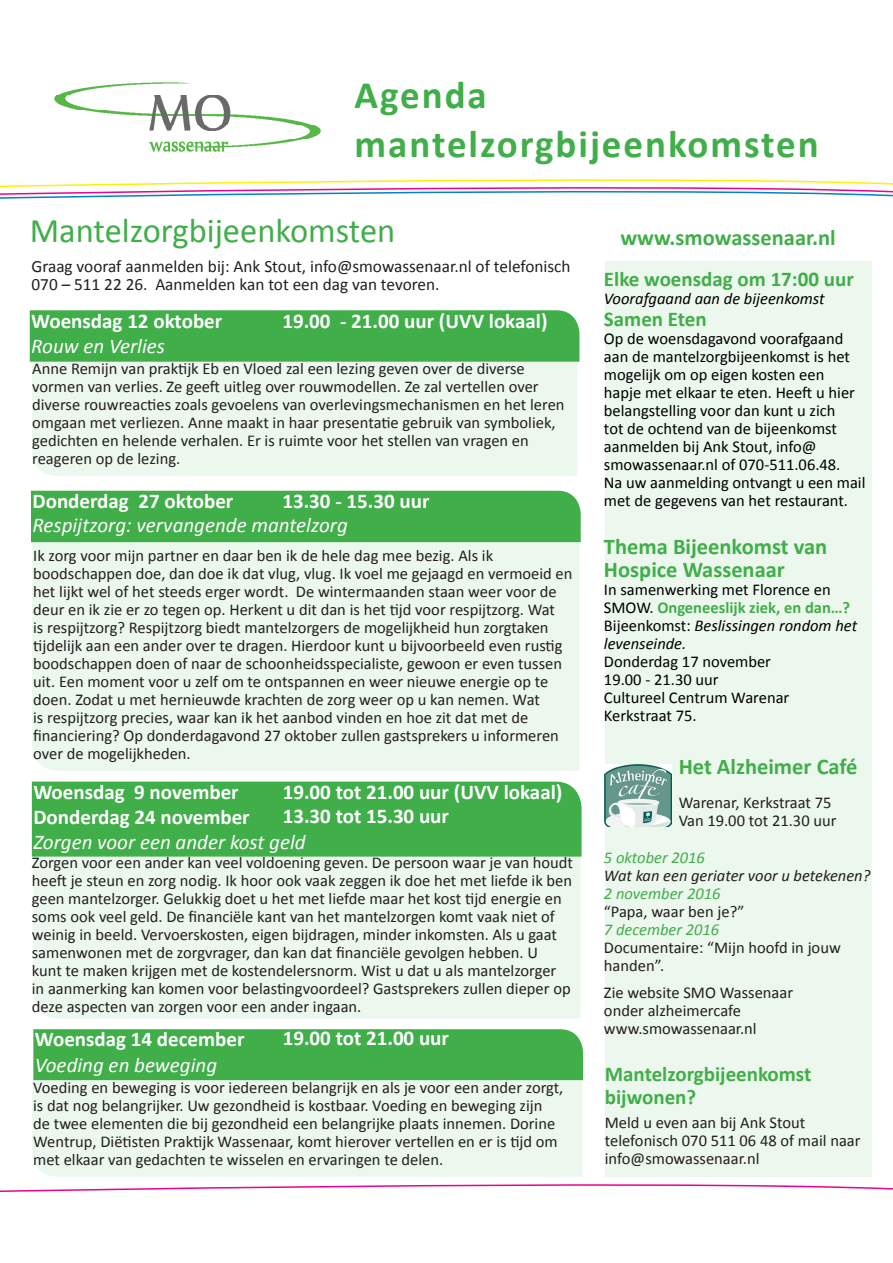
<style>
.page{position:relative;width:893px;height:1263px;background:#fff}
.page>*{position:absolute;margin:0;border:0;box-sizing:border-box;transform-origin:0 0}
.KOP_pag_2{font:700 39px/49.5px "Calibri";letter-spacing:.05em;color:#40ae49}
.t1{font:34.5px "Calibri";color:#40ae49}
.tekst_bijeenkomsten{font:700 22.5px/22.5px "Calibri";color:#40ae49}
.t2{font:700 21px/25.2px "Calibri";color:#fff}
.tekst_bijeenkomsten-2{font:700 21px/22.5px "Calibri";color:#40ae49}
.t3{font:italic 21px "Calibri";color:#fff}
.t4{font:17.25px/18px "Calibri";color:#231f20}
.t5{font:16.5px/18px "Calibri";color:#231f20}
.tekst_bijeenkomsten-3{font:16.5px/18px "Calibri";color:#000}
.t6{font:italic 16.5px/18px "Calibri";color:#231f20}
.tekst_bijeenkomsten-4{font:italic 16.5px "Calibri";color:#000}
.t7{font:italic 16.5px "Calibri";color:#40ae49}
.s1{font-weight:400;font-style:italic}
.s2{font-weight:700;color:#40ae49}
.s3{font-style:italic}
.s4{color:#40ae49}
.s5{font-style:normal}
</style>
<div class="page">
<div style="left:605px;top:261px;width:266px;height:916px;background:#ecf7ed"></div>
<div style="left:32px;top:362px;width:545px;height:114px;background:#ecf7ed"></div>
<div style="left:32px;top:543px;width:547px;height:227px;background:#ecf7ed"></div>
<div style="left:31px;top:490px;width:550px;height:53px;background:#40ae49"></div>
<div style="left:33px;top:857px;width:547px;height:161px;background:#ecf7ed"></div>
<div style="left:31px;top:781px;width:551px;height:76px;background:#40ae49"></div>
<img style="left:54px;top:82px;width:266px;height:70px">
<svg style="left:0;top:179px;width:893px;height:20px"></svg>
<svg style="left:0;top:1184px;width:893px;height:8px"></svg>
<div style="left:32px;top:1079px;width:550px;height:98px;background:#ecf7ed"></div>
<div style="left:33px;top:1029px;width:551px;height:52px;background:#40ae49"></div>
<img style="left:604px;top:764px;width:67px;height:63px">
<div style="left:29px;top:310px;width:551px;height:52px;background:#40ae49"></div>
<p class="KOP_pag_2" style="left:355px;top:68px;width:466px">Agenda mantelzorgbijeenkomsten</p>
<p class="t1" style="left:30px;top:209px;width:367px">Mantelzorgbijeenkomsten</p>
<p class="t4" style="left:32px;top:257px;width:540px">Graag vooraf aanmelden bij: Ank Stout, info@smowassenaar.nl of telefonisch<br>070 – 511 22 26. Aanmelden kan tot een dag van tevoren.</p>
<p class="t2" style="left:31px;top:307px;width:193px">Woensdag 12 oktober<br><span class="s1">Rouw en Verlies</span></p>
<p class="t2" style="left:282px;top:307px;width:267px">19.00 - 21.00 uur (UVV lokaal)</p>
<p class="t5" style="left:32px;top:359px;width:534px">Anne Remijn van praktijk Eb en Vloed zal een lezing geven over de diverse vormen van verlies. Ze geeft uitleg over rouwmodellen. Ze zal vertellen over diverse rouwreacties zoals gevoelens van overlevingsmechanismen en het leren omgaan met verliezen. Anne maakt in haar presentatie gebruik van symboliek, gedichten en helende verhalen. Er is ruimte voor het stellen van vragen en reageren op de lezing.</p>
<p class="t2" style="left:32px;top:487px;width:202px">Donderdag 27 oktober</p>
<p class="t3" style="left:32px;top:512px;width:317px">Respijtzorg: vervangende mantelzorg</p>
<p class="t5" style="left:33px;top:546px;width:541px">Ik zorg voor mijn partner en daar ben ik de hele dag mee bezig. Als ik boodschappen doe, dan doe ik dat vlug, vlug. Ik voel me gejaagd en vermoeid en het lijkt wel of het steeds erger wordt. De wintermaanden staan weer voor de deur en ik zie er zo tegen op. Herkent u dit dan is het tijd voor respijtzorg. Wat<br>is respijtzorg? Respijtzorg biedt mantelzorgers de mogelijkheid hun zorgtaken tijdelijk aan een ander over te dragen. Hierdoor kunt u bijvoorbeeld even rustig boodschappen doen of naar de schoonheidsspecialiste, gewoon er even tussen uit. Een moment voor u zelf om te ontspannen en weer nieuwe energie op te doen. Zodat u met hernieuwde krachten de zorg weer op u kan nemen. Wat<br>is respijtzorg precies, waar kan ik het aanbod vinden en hoe zit dat met de financiering? Op donderdagavond 27 oktober zullen gastsprekers u informeren over de mogelijkheden.</p>
<p class="t2" style="left:282px;top:487px;width:149px">13.30 - 15.30 uur</p>
<p class="t2" style="left:283px;top:778px;width:281px">19.00 tot 21.00 uur (UVV lokaal)</p>
<p class="t2" style="left:33px;top:778px;width:218px">Woensdag 9 november<br>Donderdag 24 november</p>
<p class="t3" style="left:33px;top:829px;width:274px">Zorgen voor een ander kost geld</p>
<p class="t5" style="left:32px;top:853px;width:543px">Zorgen voor een ander kan veel voldoening geven. De persoon waar je van houdt heeft je steun en zorg nodig. Ik hoor ook vaak zeggen ik doe het met liefde ik ben geen mantelzorger. Gelukkig doet u het met liefde maar het kost tijd energie en soms ook veel geld. De financiële kant van het mantelzorgen komt vaak niet of weinig in beeld. Vervoerskosten, eigen bijdragen, minder inkomsten. Als u gaat samenwonen met de zorgvrager, dan kan dat financiële gevolgen hebben. U<br>kunt te maken krijgen met de kostendelersnorm. Wist u dat u als mantelzorger in aanmerking kan komen voor belastingvoordeel? Gastsprekers zullen dieper op deze aspecten van zorgen voor een ander ingaan.</p>
<p class="t2" style="left:283px;top:802px;width:168px">13.30 tot 15.30 uur</p>
<p class="t2" style="left:283px;top:1024px;width:168px">19.00 tot 21.00 uur</p>
<p class="t2" style="left:35px;top:1026px;width:211px">Woensdag 14 december<br><span class="s1">Voeding en beweging</span></p>
<p class="t5" style="left:33px;top:1078px;width:532px">Voeding en beweging is voor iedereen belangrijk en als je voor een ander zorgt, is dat nog belangrijker. Uw gezondheid is kostbaar. Voeding en beweging zijn de twee elementen die bij gezondheid een belangrijke plaats innemen. Dorine Wentrup, Diëtisten Praktijk Wassenaar, komt hierover vertellen en er is tijd om met elkaar van gedachten te wisselen en ervaringen te delen.</p>
<p class="tekst_bijeenkomsten" style="left:620px;top:225px;width:217px">www.smowassenaar.nl</p>
<p class="tekst_bijeenkomsten-2" style="left:604px;top:267px;width:251px">Elke woensdag om 17:00 uur</p>
<p class="tekst_bijeenkomsten-4" style="left:604px;top:288px;width:222px">Voorafgaand aan de bijeenkomst</p>
<p class="tekst_bijeenkomsten-2" style="left:604px;top:307px;width:104px">Samen Eten</p>
<p class="tekst_bijeenkomsten-3" style="left:604px;top:329px;width:263px">Op de woensdagavond voorafgaand aan de mantelzorgbijeenkomst is het mogelijk om op eigen kosten een hapje met elkaar te eten. Heeft u hier belangstelling voor dan kunt u zich<br>tot de ochtend van de bijeenkomst aanmelden bij Ank Stout, info@ smowassenaar.nl of 070-511.06.48.<br>Na uw aanmelding ontvangt u een mail met de gegevens van het restaurant.</p>
<p class="tekst_bijeenkomsten" style="left:604px;top:534px;width:225px">Thema Bijeenkomst van<br>Hospice Wassenaar</p>
<p class="tekst_bijeenkomsten-3" style="left:604px;top:579px;width:255px">In samenwerking met Florence en<br>SMOW. <span class="s2">Ongeneeslijk ziek, en dan…?<br></span>Bijeenkomst: <span class="s3">Beslissingen rondom het levenseinde.<br></span>Donderdag 17 november<br>19.00 - 21.30 uur<br>Cultureel Centrum Warenar<br>Kerkstraat 75.</p>
<p class="tekst_bijeenkomsten" style="left:679px;top:754px;width:180px">Het Alzheimer Café</p>
<p class="t5" style="left:679px;top:792px;width:154px">Warenar, Kerkstraat 75</p>
<p class="t5" style="left:679px;top:810px;width:159px">Van 19.00 tot 21.30 uur</p>
<p class="t7" style="left:604px;top:847px;width:102px">5 oktober 2016</p>
<p class="t6" style="left:604px;top:866px;width:268px">Wat kan een geriater voor u betekenen?<br><span class="s4">2 november 2016<br></span><span class="s5">“Papa, waar ben je?”<br></span><span class="s4">7 december 2016</span></p>
<p class="t5" style="left:604px;top:938px;width:238px">Documentaire: “Mijn hoofd in jouw handen”.</p>
<p class="t5" style="left:604px;top:983px;width:191px">Zie website SMO Wassenaar</p>
<p class="t5" style="left:604px;top:1001px;width:138px">onder alzheimercafe</p>
<p class="t5" style="left:604px;top:1019px;width:154px">www.smowassenaar.nl</p>
<p class="tekst_bijeenkomsten-2" style="left:605px;top:1062px;width:208px">Mantelzorgbijeenkomst bijwonen?</p>
<p class="t5" style="left:605px;top:1113px;width:257px">Meld u even aan bij Ank Stout telefonisch 070 511 06 48 of mail naar info@smowassenaar.nl</p>
</div>
